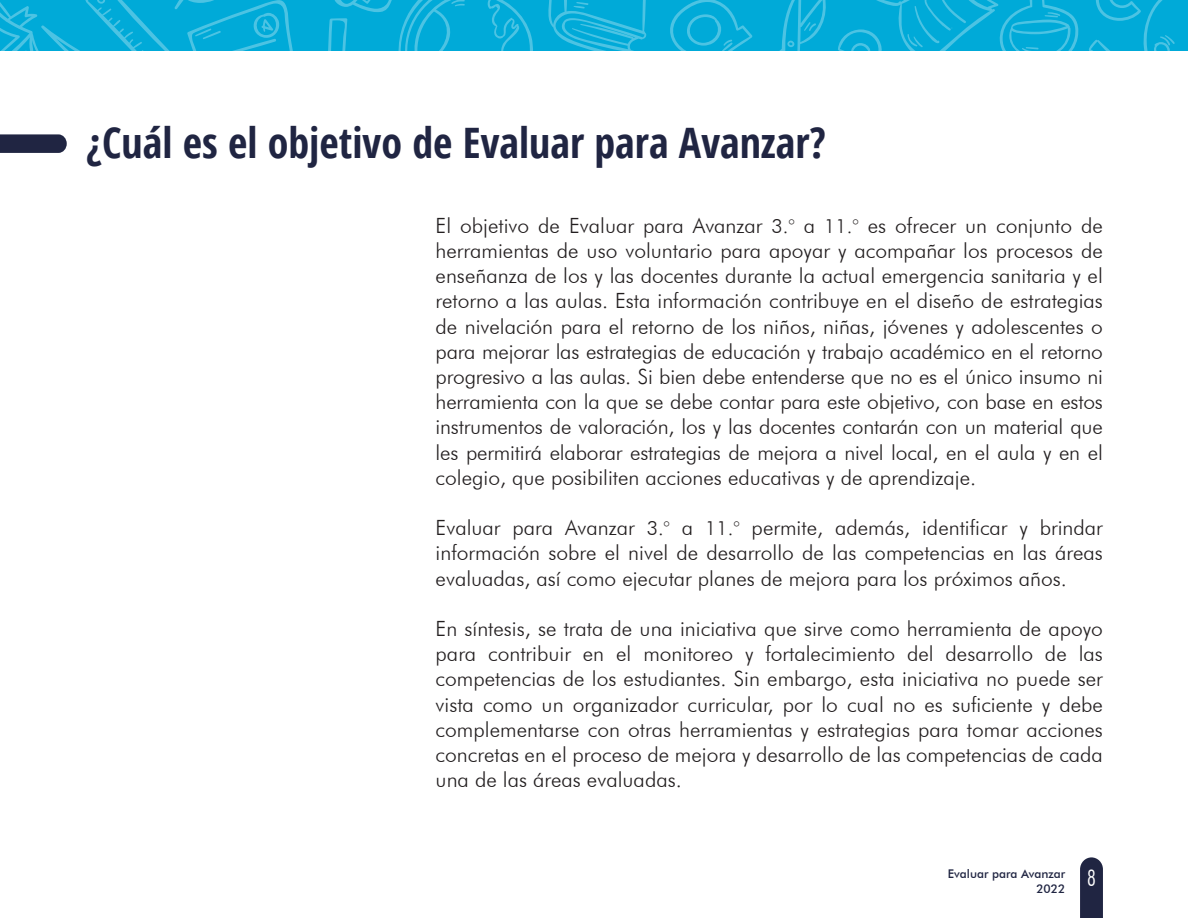
<style>
.page{position:relative;width:1188px;height:918px;background:#fff}
.page>*{position:absolute;margin:0;border:0;box-sizing:border-box;transform-origin:0 0}
.t1{font:700 condensed 42px "Open Sans";color:#202542}
.t2{font:300 condensed 22.5px "Futura BT";color:#fff}
.t3{font:300 21px/25.2px "Futura BT";color:#231f20;text-align:justify}
.t4{font:500 12px/14.4px "Futura BT";color:#202542;text-align:right}
.s1{font-size:19.5px}
</style>
<div class="page">
<svg style="left:1080px;top:857px;width:23px;height:61px"></svg>
<svg style="left:0;top:0;width:1188px;height:153px"></svg>
<h1 class="t1" style="left:86px;top:113px;width:741px">¿Cuál es el objetivo de Evaluar para Avanzar?</h1>
<p class="t3" style="left:436px;top:212px;width:669px">El objetivo de Evaluar para Avanzar <span class="s1">3.°</span> a <span class="s1">11.°</span> es ofrecer un conjunto de herramientas de uso voluntario para apoyar y acompañar los procesos de enseñanza de los y las docentes durante la actual emergencia sanitaria y el retorno a las aulas. Esta información contribuye en el diseño de estrategias de nivelación para el retorno de los niños, niñas, jóvenes y adolescentes o para mejorar las estrategias de educación y trabajo académico en el retorno progresivo a las aulas. Si bien debe entenderse que no es el único insumo ni herramienta con la que se debe contar para este objetivo, con base en estos instrumentos de valoración, los y las docentes contarán con un material que les permitirá elaborar estrategias de mejora a nivel local, en el aula y en el colegio, que posibiliten acciones educativas y de aprendizaje.</p>
<p class="t3" style="left:436px;top:515px;width:669px">Evaluar para Avanzar <span class="s1">3.°</span> a <span class="s1">11.°</span> permite, además, identificar y brindar información sobre el nivel de desarrollo de las competencias en las áreas evaluadas, así como ejecutar planes de mejora para los próximos años.</p>
<p class="t3" style="left:436px;top:616px;width:669px">En síntesis, se trata de una iniciativa que sirve como herramienta de apoyo para contribuir en el monitoreo y fortalecimiento del desarrollo de las competencias de los estudiantes. Sin embargo, esta iniciativa no puede ser vista como un organizador curricular, por lo cual no es suficiente y debe complementarse con otras herramientas y estrategias para tomar acciones concretas en el proceso de mejora y desarrollo de las competencias de cada una de las áreas evaluadas.</p>
<p class="t4" style="left:948px;top:867px;width:119px">Evaluar para Avanzar<br>2022</p>
<p class="t2" style="left:1087px;top:865px;width:10px">8</p>
</div>
